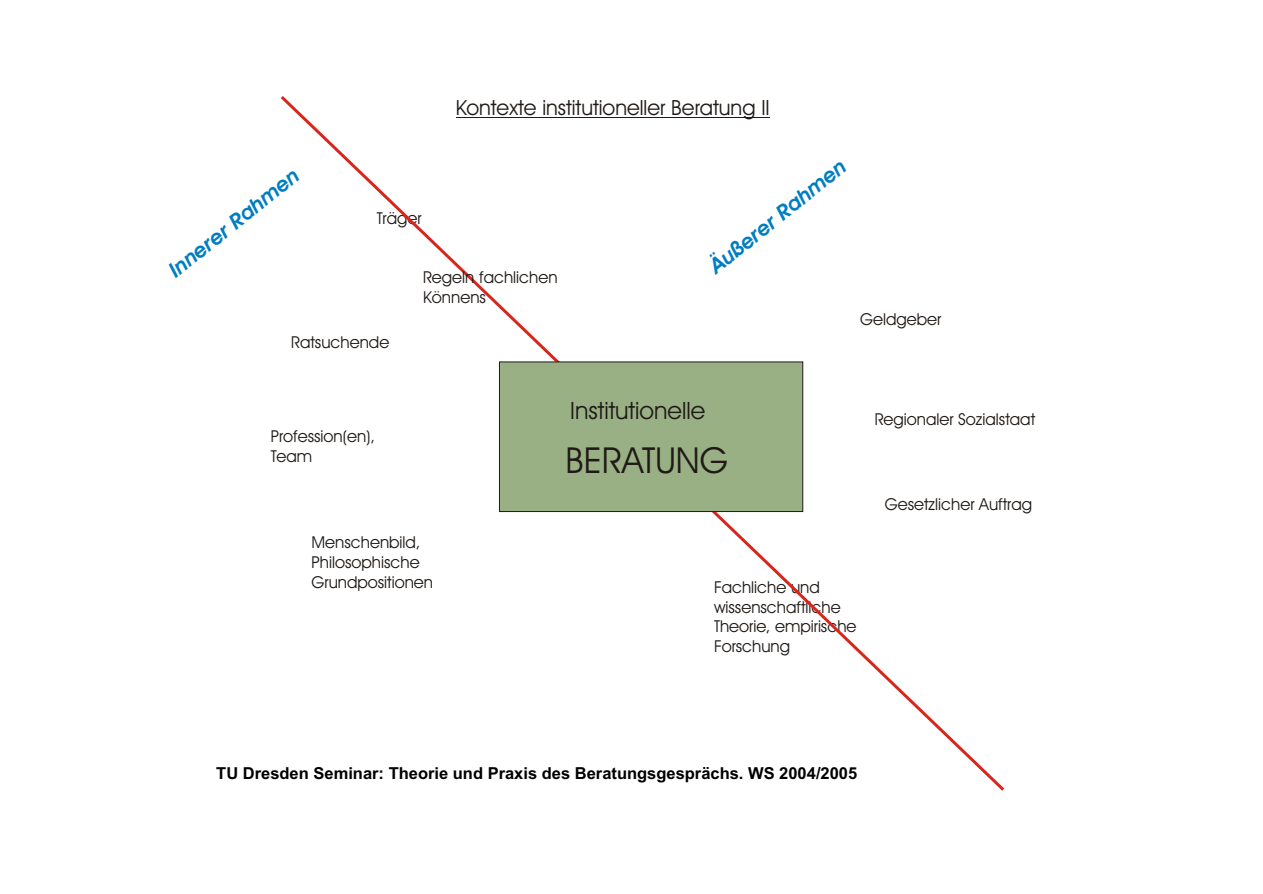
<style>
.page{position:relative;width:1263px;height:894px;background:#fff}
.page>*{position:absolute;margin:0;border:0;box-sizing:border-box;transform-origin:0 0}
.t1{font:36px "Avant Garde Bk BT";color:#1f1a17}
.t2{font:24px "Avant Garde Bk BT";color:#1f1a17}
.t3{font:21px "Avant Garde Bk BT";color:#1f1a17}
.t4{font:italic 700 21px "Avant Garde Bk BT";color:#007dc2}
.t5{font:16.5px/19.8px "Avant Garde Bk BT";color:#1f1a17}
.t6{font:700 16.5px "Arial";color:#000}
</style>
<div class="page">
<svg style="left:280px;top:96px;width:725px;height:695px"></svg>
<div style="left:499px;top:362px;width:304px;height:150px;background:#99b085;border:1px solid #1f1a17"></div>
<svg style="left:786px;top:177px;width:42px;height:36px"></svg>
<p class="t3" style="left:456px;top:99px;width:315px">Kontexte institutioneller Beratung II</p>
<p class="t4" style="left:166px;top:266px;width:161px;rotate:-39deg">Innerer Rahmen</p>
<p class="t4" style="left:707px;top:262px;width:169px;rotate:-39deg">Äußerer R h en</p>
<p class="t5" style="left:377px;top:210px;width:46px">Träger</p>
<p class="t5" style="left:423px;top:269px;width:136px">Regeln fachlichen<br>Könnens</p>
<p class="t5" style="left:291px;top:334px;width:100px">Ratsuchende</p>
<p class="t5" style="left:860px;top:311px;width:83px">Geldgeber</p>
<p class="t5" style="left:271px;top:428px;width:106px">Profession(en),<br>Team</p>
<h2 class="t2" style="left:570px;top:401px;width:136px">Institutionelle</h2>
<h1 class="t1" style="left:566px;top:446px;width:164px">BERATUNG</h1>
<p class="t5" style="left:875px;top:411px;width:162px">Regionaler Sozialstaat</p>
<p class="t5" style="left:885px;top:496px;width:149px">Gesetzlicher Auftrag</p>
<p class="t5" style="left:312px;top:534px;width:123px">Menschenbild,<br>Philosophische<br>Grundpositionen</p>
<p class="t5" style="left:714px;top:579px;width:144px">Fachliche und wissenschaftliche<br>Theorie, empirische<br>Forschung</p>
<p class="t6" style="left:216px;top:767px;width:642px">TU Dresden Seminar: Theorie und Praxis des Beratungsgesprächs. WS 2004/2005</p>
</div>
